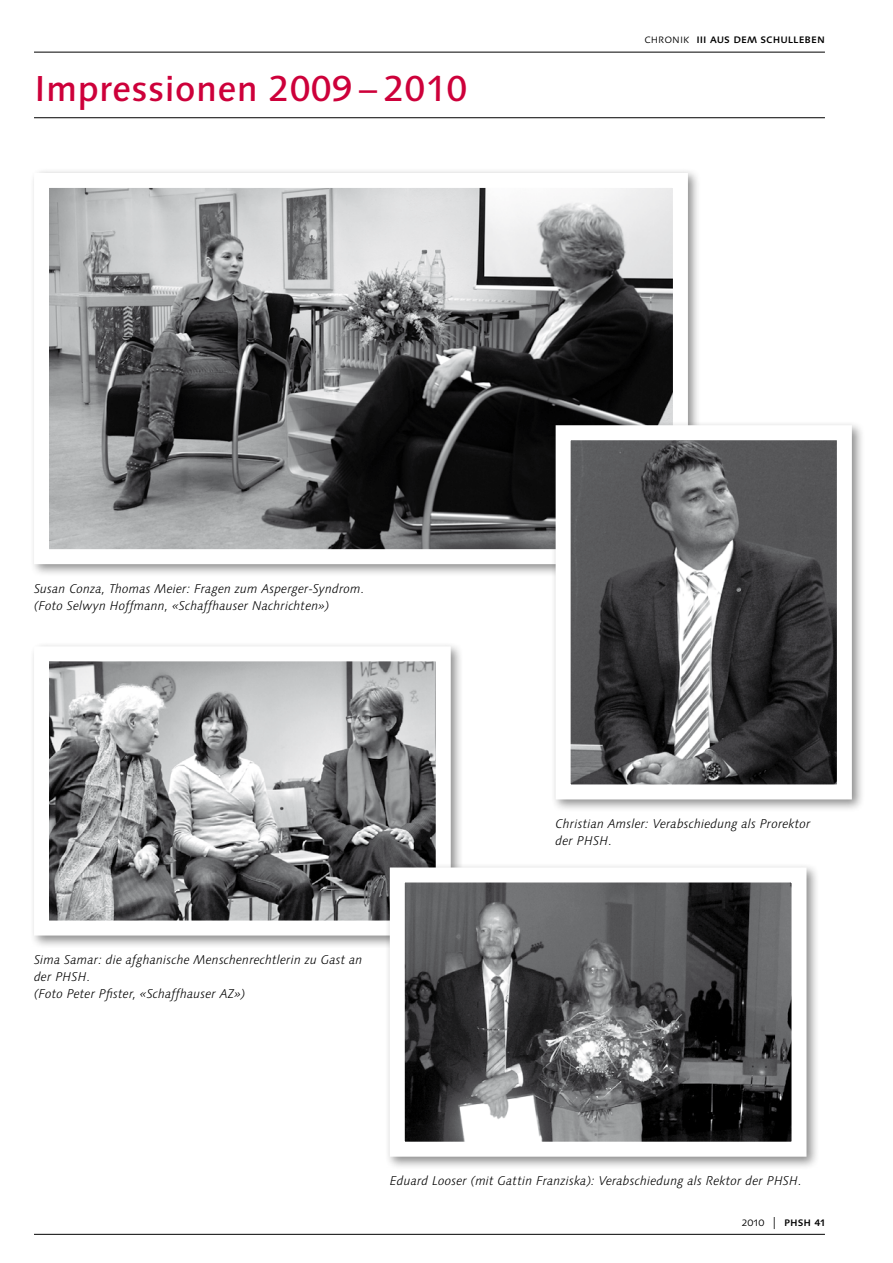
<style>
.page{position:relative;width:893px;height:1263px;background:#fff}
.page>*{position:absolute;margin:0;border:0;box-sizing:border-box;transform-origin:0 0}
.t1{font:500 36px "Linotype Syntax";letter-spacing:.005em;color:#cd003a}
.t2{font:italic 300 12.75px/17px "Linotype Syntax Os F";letter-spacing:.005em;color:#000}
.t3{font:500 12px "Linotype Syntax SC";color:#000}
.s1{font-weight:300}
</style>
<div class="page">
<hr style="left:34px;top:52px;width:791px;height:1px;background:#000">
<hr style="left:34px;top:1234px;width:791px;height:1px;background:#000">
<hr style="left:34px;top:117px;width:791px;height:1px;background:#000">
<div style="left:29px;top:168px;width:672px;height:409px;background:#000;opacity:.45"></div>
<img style="left:50px;top:189px;width:622px;height:359px">
<div style="left:550px;top:420px;width:315px;height:392px;background:#000;opacity:.45"></div>
<img style="left:572px;top:441px;width:264px;height:342px">
<div style="left:556px;top:425px;width:296px;height:374px;border:15px solid #fff"></div>
<div style="left:29px;top:641px;width:434px;height:307px;background:#000;opacity:.45"></div>
<img style="left:50px;top:662px;width:385px;height:257px">
<div style="left:385px;top:862px;width:434px;height:307px;background:#000;opacity:.45"></div>
<img style="left:406px;top:883px;width:384px;height:258px">
<div style="left:390px;top:867px;width:416px;height:290px;border:15px solid #fff"></div>
<h1 class="t1" style="left:34px;top:66px;width:435px">Impressionen 2009 – 2010</h1>
<p class="t3" style="left:644px;top:32px;width:182px"><span class="s1">chronik</span> iii aus dem schulleben</p>
<p class="t2" style="left:34px;top:580px;width:332px">Susan Conza, Thomas Meier: Fragen zum Asperger-Syndrom. (Foto Selwyn Hoffmann, «Schaffhauser Nachrichten»)</p>
<p class="t2" style="left:34px;top:951px;width:330px">Sima Samar: die afghanische Menschenrechtlerin zu Gast an der PHSH.<br>(Foto Peter Pfister, «Schaffhauser AZ»)</p>
<p class="t2" style="left:556px;top:815px;width:257px">Christian Amsler: Verabschiedung als Prorektor der PHSH.</p>
<p class="t2" style="left:390px;top:1172px;width:414px">Eduard Looser (mit Gattin Franziska): Verabschiedung als Rektor der PHSH.</p>
<p class="t3" style="left:742px;top:1214px;width:84px"><span class="s1">2010 |</span> phsh 41</p>
</div>
